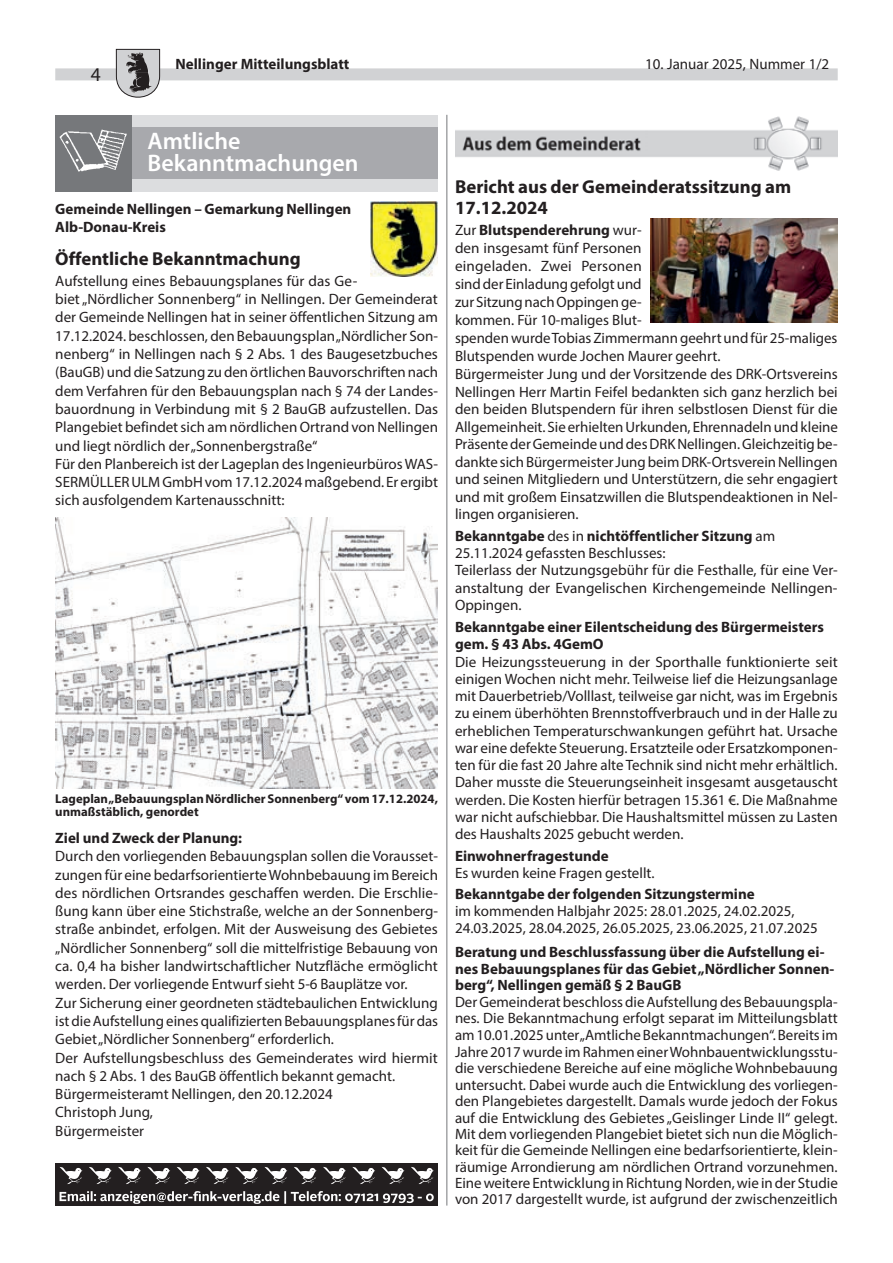
<style>
.page{position:relative;width:893px;height:1263px;background:#fff}
.page>*{position:absolute;margin:0;border:0;box-sizing:border-box;transform-origin:0 0}
.t1{font:600 24px/22.5px "Myriad Pro";color:#fff}
.t2{font:19.5px "Myriad Pro";color:#231f20}
.t3{font:700 18.75px/21px "Myriad Pro";color:#231f20}
.t4{font:15px/18.3px "Myriad Pro";color:#231f20}
.t5{font:700 15px/16.8px "Myriad Pro";color:#231f20}
.t6{font:700 12.75px/13.5px "Myriad Pro";color:#231f20}
.s1{font-weight:700}
</style>
<div class="page">
<div style="left:55px;top:68px;width:783px;height:12px;background:#d1d2d4"></div>
<svg style="left:115px;top:49px;width:46px;height:49px"></svg>
<hr style="left:446px;top:115px;width:1px;height:1090px;background:#76787b">
<div style="left:55px;top:115px;width:383px;height:76px;background:#dcdddf"></div>
<div style="left:55px;top:128px;width:383px;height:51px;background:#a8a9ad"></div>
<div style="left:55px;top:115px;width:77px;height:76px;background:#76787b"></div>
<img style="left:59px;top:129px;width:68px;height:43px">
<img style="left:55px;top:517px;width:383px;height:272px">
<img style="left:455px;top:116px;width:383px;height:55px">
<img style="left:370px;top:202px;width:68px;height:74px">
<img style="left:650px;top:219px;width:188px;height:104px">
<div style="left:55px;top:1163px;width:383px;height:42px;background:#231f20"></div>
<svg style="left:60px;top:1191px;width:374px;height:13px"></svg>
<svg style="left:118px;top:1167px;width:23px;height:17px"></svg>
<svg style="left:89px;top:1167px;width:23px;height:17px"></svg>
<svg style="left:60px;top:1167px;width:22px;height:17px"></svg>
<svg style="left:206px;top:1167px;width:23px;height:17px"></svg>
<svg style="left:177px;top:1167px;width:22px;height:17px"></svg>
<svg style="left:147px;top:1167px;width:23px;height:17px"></svg>
<svg style="left:294px;top:1167px;width:23px;height:17px"></svg>
<svg style="left:264px;top:1167px;width:23px;height:17px"></svg>
<svg style="left:235px;top:1167px;width:23px;height:17px"></svg>
<svg style="left:382px;top:1167px;width:22px;height:17px"></svg>
<svg style="left:352px;top:1167px;width:23px;height:17px"></svg>
<svg style="left:323px;top:1167px;width:23px;height:17px"></svg>
<svg style="left:411px;top:1167px;width:23px;height:17px"></svg>
<h2 class="t2" style="left:91px;top:62px;width:12px">4</h2>
<p class="t5" style="left:176px;top:55px;width:175px">Nellinger Mitteilungsblatt</p>
<p class="t4" style="left:645px;top:55px;width:185px">10. Januar 2025, Nummer 1/2</p>
<h1 class="t1" style="left:148px;top:129px;width:213px">Amtliche<br>Bekanntmachungen</h1>
<p class="t5" style="left:55px;top:199px;width:298px;line-height:18px">Gemeinde Nellingen – Gemarkung Nellingen<br>Alb-Donau-Kreis</p>
<p class="t3" style="left:55px;top:248px;width:247px">Öffentliche Bekanntmachung</p>
<p class="t4" style="left:55px;top:271px;width:384px">Aufstellung eines Bebauungsplanes für das Ge-<br>biet „Nördlicher Sonnenberg“ in Nellingen. Der Gemeinderat der Gemeinde Nellingen hat in seiner öffentlichen Sitzung am 17.12.2024. beschlossen, den Bebauungsplan „Nördlicher Son&shy;nenberg“ in Nellingen nach § 2 Abs. 1 des Baugesetzbuches (BauGB) und die Satzung zu den örtlichen Bauvorschriften nach dem Verfahren für den Bebauungsplan nach § 74 der Landes&shy;bauordnung in Verbindung mit § 2 BauGB aufzustellen. Das Plangebiet befindet sich am nördlichen Ortrand von Nellingen und liegt nördlich der „Sonnenbergstraße“<br>Für den Planbereich ist der Lageplan des Ingenieurbüros WAS-SERMÜLLER ULM GmbH vom 17.12.2024 maßgebend. Er ergibt sich ausfolgendem Kartenausschnitt:</p>
<p class="t6" style="left:55px;top:791px;width:384px">Lageplan „Bebauungsplan Nördlicher Sonnenberg“ vom 17.12.2024, unmaßstäblich, genordet</p>
<p class="t5" style="left:55px;top:829px;width:188px">Ziel und Zweck der Planung:</p>
<p class="t4" style="left:55px;top:847px;width:384px">Durch den vorliegenden Bebauungsplan sollen die Vorausset&shy;zungen für eine bedarfsorientierte Wohnbebauung im Bereich des nördlichen Ortsrandes geschaffen werden. Die Erschlie&shy;ßung kann über eine Stichstraße, welche an der Sonnenberg&shy;straße anbindet, erfolgen. Mit der Ausweisung des Gebietes „Nördlicher Sonnenberg“ soll die mittelfristige Bebauung von ca. 0,4 ha bisher landwirtschaftlicher Nutzfläche ermöglicht werden. Der vorliegende Entwurf sieht 5-6 Bauplätze vor.<br>Zur Sicherung einer geordneten städtebaulichen Entwicklung ist die Aufstellung eines qualifizierten Bebauungsplanes für das Gebiet „Nördlicher Sonnenberg“ erforderlich.<br>Der Aufstellungsbeschluss des Gemeinderates wird hiermit nach § 2 Abs. 1 des BauGB öffentlich bekannt gemacht.<br>Bürgermeisteramt Nellingen, den 20.12.2024<br>Christoph Jung,<br>Bürgermeister</p>
<p class="t3" style="left:455px;top:176px;width:338px">Bericht aus der Gemeinderatssitzung am<br>17.12.2024</p>
<p class="t4" style="left:455px;top:220px;width:384px;line-height:17.9px">Zur <span class="s1">Blutspenderehrung</span> wur-<br>den insgesamt fünf Personen<br>eingeladen. Zwei Personen<br>sind der Einladung gefolgt und<br>zur Sitzung nach Oppingen ge-<br>kommen. Für 10-maliges Blut-<br>spenden wurde Tobias Zimmermann geehrt und für 25-maliges Blutspenden wurde Jochen Maurer geehrt.<br>Bürgermeister Jung und der Vorsitzende des DRK-Ortsvereins Nellingen Herr Martin Feifel bedankten sich ganz herzlich bei den beiden Blutspendern für ihren selbstlosen Dienst für die Allgemeinheit. Sie erhielten Urkunden, Ehrennadeln und kleine Präsente der Gemeinde und des DRK Nellingen. Gleichzeitig be&shy;dankte sich Bürgermeister Jung beim DRK-Ortsverein Nellingen und seinen Mitgliedern und Unterstützern, die sehr engagiert und mit großem Einsatzwillen die Blutspendeaktionen in Nel&shy;lingen organisieren.</p>
<p class="t4" style="left:455px;top:527px;width:384px;line-height:17.4px"><span class="s1">Bekanntgabe</span> des in <span class="s1">nichtöffentlicher Sitzung</span> am 25.11.2024 gefassten Beschlusses:<br>Teilerlass der Nutzungsgebühr für die Festhalle, für eine Ver&shy;anstaltung der Evangelischen Kirchengemeinde Nellingen-Oppingen.</p>
<p class="t5" style="left:455px;top:618px;width:370px;line-height:17.4px">Bekanntgabe einer Eilentscheidung des Bürgermeisters gem. § 43 Abs. 4GemO</p>
<p class="t4" style="left:455px;top:653px;width:384px;line-height:17.2px;text-align:justify">Die Heizungssteuerung in der Sporthalle funktionierte seit einigen Wochen nicht mehr. Teilweise lief die Heizungsanlage mit Dauerbetrieb/Volllast, teilweise gar nicht, was im Ergebnis zu einem überhöhten Brennstoffverbrauch und in der Halle zu erheblichen Temperaturschwankungen geführt hat. Ursache war eine defekte Steuerung. Ersatzteile oder Ersatzkomponen&shy;ten für die fast 20 Jahre alte Technik sind nicht mehr erhältlich.<br>Daher musste die Steuerungseinheit insgesamt ausgetauscht werden. Die Kosten hierfür betragen 15.361 €. Die Maßnahme war nicht aufschiebbar. Die Haushaltsmittel müssen zu Lasten des Haushalts 2025 gebucht werden.</p>
<p class="t5" style="left:455px;top:847px;width:155px">Einwohnerfragestunde</p>
<p class="t4" style="left:455px;top:863px;width:201px">Es wurden keine Fragen gestellt.</p>
<p class="t5" style="left:455px;top:885px;width:301px">Bekanntgabe der folgenden Sitzungstermine</p>
<p class="t4" style="left:455px;top:902px;width:364px;line-height:17.1px">im kommenden Halbjahr 2025: 28.01.2025, 24.02.2025,<br>24.03.2025, 28.04.2025, 26.05.2025, 23.06.2025, 21.07.2025</p>
<p class="t5" style="left:455px;top:943px;width:381px">Beratung und Beschlussfassung über die Aufstellung ei&shy;nes Bebauungsplanes für das Gebiet „Nördlicher Sonnen&shy;berg“, Nellingen gemäß § 2 BauGB</p>
<p class="t4" style="left:455px;top:993px;width:384px;line-height:16.5px;text-align:justify">Der Gemeinderat beschloss die Aufstellung des Bebauungspla&shy;nes. Die Bekanntmachung erfolgt separat im Mitteilungsblatt am 10.01.2025 unter „Amtliche Bekanntmachungen“. Bereits im Jahre 2017 wurde im Rahmen einer Wohnbauentwicklungsstu&shy;die verschiedene Bereiche auf eine mögliche Wohnbebauung untersucht. Dabei wurde auch die Entwicklung des vorliegen&shy;den Plangebietes dargestellt. Damals wurde jedoch der Fokus auf die Entwicklung des Gebietes „Geislinger Linde II“ gelegt.<br>Mit dem vorliegenden Plangebiet bietet sich nun die Möglich&shy;keit für die Gemeinde Nellingen eine bedarfsorientierte, klein&shy;räumige Arrondierung am nördlichen Ortrand vorzunehmen.<br>Eine weitere Entwicklung in Richtung Norden, wie in der Studie von 2017 dargestellt wurde, ist aufgrund der zwischenzeitlich</p>
</div>
